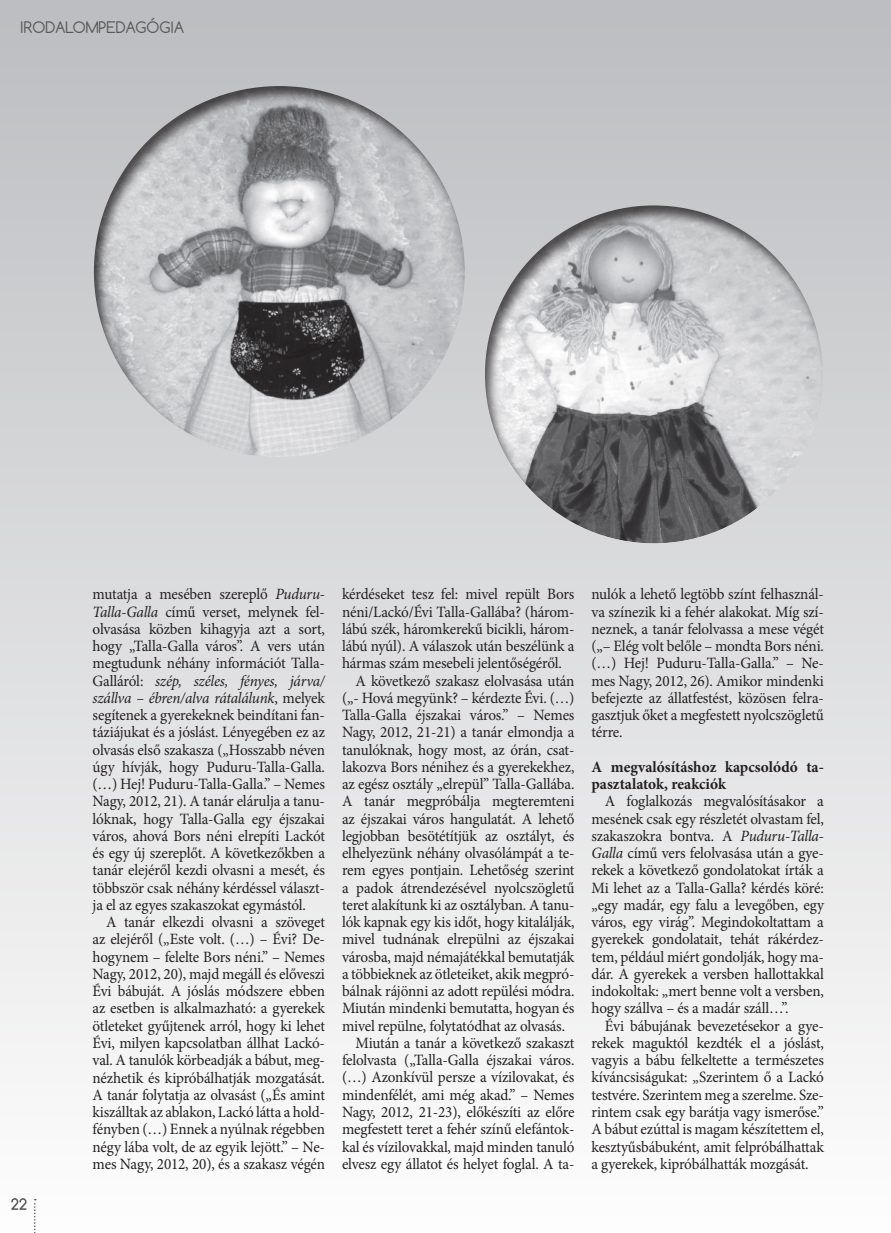
<style>
.page{position:relative;width:891px;height:1233px;background:#fff}
.page>*{position:absolute;margin:0;border:0;box-sizing:border-box;transform-origin:0 0}
.t1{font:15.75px/17.2px "Minion Pro";letter-spacing:-.01em;color:#231f20;text-align:justify;scale:.96 1}
.t2{font:700 15.75px/17.2px "Minion Pro";color:#231f20}
.t3{font:15px "Comfortaa";color:#57585a}
.s1{font-style:italic}
</style>
<div class="page">
<div style="left:0;top:0;width:891px;height:1232px;background:linear-gradient(to bottom,#bcbdc0,#fdfdfd)"></div>
<svg style="left:11px;top:1198px;width:16px;height:11px"></svg>
<svg style="left:34px;top:1198px;width:2px;height:35px"></svg>
<div style="left:92px;top:84px;width:375px;height:374px;background:#231f20;opacity:.75"></div>
<div style="left:484px;top:203px;width:340px;height:340px;background:#231f20;opacity:.75"></div>
<p class="t3" style="left:20px;top:17px;width:166px">IRODALOMPEDAGÓGI A</p>
<p class="t1" style="left:93px;top:585px;width:244px">mutatja a mesében szereplő <span class="s1">Puduru-Talla-Galla</span> című verset, melynek fel&shy;olvasása közben kihagyja azt a sort, hogy „Talla-Galla város”. A vers után megtudunk néhány információt Talla-Galláról: <span class="s1">szép, széles, fényes, járva/ szállva – ébren/alva rátalálunk</span>, melyek segítenek a gyerekeknek beindítani fan&shy;táziájukat és a jóslást. Lényegében ez az olvasás első szakasza („Hosszabb néven úgy hívják, hogy Puduru-Talla-Galla. (…) Hej! Puduru-Talla-Galla.” – Nemes Nagy, 2012, 21). A tanár elárulja a tanu&shy;lóknak, hogy Talla-Galla egy éjszakai város, ahová Bors néni elrepíti Lackót és egy új szereplőt. A következőkben a tanár elejéről kezdi olvasni a mesét, és többször csak néhány kérdéssel választ&shy;ja el az egyes szakaszokat egymástól.</p>
<p class="t1" style="left:93px;top:913px;width:244px;text-indent:14px">A tanár elkezdi olvasni a szöveget az elejéről („Este volt. (…) – Évi? De&shy;hogynem – felelte Bors néni.” – Nemes Nagy, 2012, 20), majd megáll és előveszi Évi bábuját. A jóslás módszere ebben az esetben is alkalmazható: a gyerekek ötleteket gyűjtenek arról, hogy ki lehet Évi, milyen kapcsolatban állhat Lackó&shy;val. A tanulók körbeadják a bábut, meg&shy;nézhetik és kipróbálhatják mozgatását.<br>A tanár folytatja az olvasást („És amint kiszálltak az ablakon, Lackó látta a hold&shy;fényben (…) Ennek a nyúlnak régebben négy lába volt, de az egyik lejött.” – Ne&shy;mes Nagy, 2012, 20), és a szakasz végén</p>
<p class="t1" style="left:342px;top:585px;width:244px">kérdéseket tesz fel: mivel repült Bors</p>
<p class="t1" style="left:342px;top:603px;width:244px">néni/Lackó/Évi Talla-Gallába? (három-</p>
<p class="t1" style="left:342px;top:620px;width:244px">lábú szék, háromkerekű bicikli, három-</p>
<p class="t1" style="left:342px;top:637px;width:244px">lábú nyúl). A válaszok után beszélünk a</p>
<p class="t1" style="left:342px;top:654px;width:230px">hármas szám mesebeli jelentőségéről.</p>
<p class="t1" style="left:356px;top:672px;width:230px">A következő szakasz elolvasása után</p>
<p class="t1" style="left:342px;top:689px;width:244px">(„- Hová megyünk? – kérdezte Évi. (…)</p>
<p class="t1" style="left:342px;top:706px;width:244px">Talla-Galla éjszakai város.” – Nemes</p>
<p class="t1" style="left:342px;top:723px;width:244px">Nagy, 2012, 21-21) a tanár elmondja a</p>
<p class="t1" style="left:342px;top:741px;width:244px">tanulóknak, hogy most, az órán, csat-</p>
<p class="t1" style="left:342px;top:758px;width:244px">lakozva Bors nénihez és a gyerekekhez,</p>
<p class="t1" style="left:342px;top:775px;width:244px">az egész osztály „elrepül” Talla-Gallába.</p>
<p class="t1" style="left:342px;top:792px;width:244px">A tanár megpróbálja megteremteni</p>
<p class="t1" style="left:342px;top:810px;width:244px">az éjszakai város hangulatát. A lehető</p>
<p class="t1" style="left:342px;top:827px;width:244px">legjobban besötétítjük az osztályt, és</p>
<p class="t1" style="left:342px;top:844px;width:244px">elhelyezünk néhány olvasólámpát a te-</p>
<p class="t1" style="left:342px;top:861px;width:244px">rem egyes pontjain. Lehetőség szerint</p>
<p class="t1" style="left:342px;top:879px;width:244px">a padok átrendezésével nyolcszögletű</p>
<p class="t1" style="left:342px;top:896px;width:244px">teret alakítunk ki az osztályban. A tanu-</p>
<p class="t1" style="left:342px;top:913px;width:244px">lók kapnak egy kis időt, hogy kitalálják,</p>
<p class="t1" style="left:342px;top:930px;width:244px">mivel tudnának elrepülni az éjszakai</p>
<p class="t1" style="left:342px;top:948px;width:244px">városba, majd némajátékkal bemutatják</p>
<p class="t1" style="left:342px;top:965px;width:244px">a többieknek az ötleteiket, akik megpró-</p>
<p class="t1" style="left:342px;top:982px;width:244px">bálnak rájönni az adott repülési módra.</p>
<p class="t1" style="left:342px;top:999px;width:244px">Miután mindenki bemutatta, hogyan és</p>
<p class="t1" style="left:342px;top:1017px;width:234px">mivel repülne, folytatódhat az olvasás.</p>
<p class="t1" style="left:356px;top:1034px;width:230px">Miután a tanár a következő szakaszt</p>
<p class="t1" style="left:342px;top:1051px;width:244px">felolvasta („Talla-Galla éjszakai város.</p>
<p class="t1" style="left:342px;top:1068px;width:244px">(…) Azonkívül persze a vízilovakat, és</p>
<p class="t1" style="left:342px;top:1086px;width:244px">mindenfélét, ami még akad.” – Nemes</p>
<p class="t1" style="left:342px;top:1103px;width:244px">Nagy, 2012, 21-23), előkészíti az előre</p>
<p class="t1" style="left:342px;top:1120px;width:244px">megfestett teret a fehér színű elefántok-</p>
<p class="t1" style="left:342px;top:1137px;width:244px">kal és vízilovakkal, majd minden tanuló</p>
<p class="t1" style="left:342px;top:1155px;width:244px">elvesz egy állatot és helyet foglal. A ta-</p>
<p class="t1" style="left:591px;top:585px;width:244px">nulók a lehető legtöbb színt felhasznál&shy;va színezik ki a fehér alakokat. Míg szí&shy;neznek, a tanár felolvassa a mese végét („– Elég volt belőle – mondta Bors néni. (…) Hej! Puduru-Talla-Galla.” – Ne&shy;mes Nagy, 2012, 26). Amikor mindenki befejezte az állatfestést, közösen felra&shy;gasztjuk őket a megfestett nyolcszögletű térre.</p>
<p class="t2" style="left:591px;top:758px;width:234px">A megvalósításhoz kapcsolódó ta&shy;pasztalatok, reakciók</p>
<p class="t1" style="left:591px;top:792px;width:244px;text-indent:14px">A foglalkozás megvalósításakor a mesének csak egy részletét olvastam fel, szakaszokra bontva. A <span class="s1">Puduru-Talla-Galla</span> című vers felolvasása után a gye&shy;rekek a következő gondolatokat írták a Mi lehet az a Talla-Galla? kérdés köré: „egy madár, egy falu a levegőben, egy város, egy virág”. Megindokoltattam a gyerekek gondolatait, tehát rákérdez&shy;tem, például miért gondolják, hogy ma&shy;dár. A gyerekek a versben hallottakkal indokoltak: „mert benne volt a versben, hogy szállva – és a madár száll…”.</p>
<p class="t1" style="left:591px;top:1017px;width:244px;text-indent:14px">Évi bábujának bevezetésekor a gye&shy;rekek maguktól kezdték el a jóslást, vagyis a bábu felkeltette a természetes kíváncsiságukat: „Szerintem ő a Lackó testvére. Szerintem meg a szerelme. Sze&shy;rintem csak egy barátja vagy ismerőse.” A bábut ezúttal is magam készítettem el, kesztyűsbábuként, amit felpróbálhattak a gyerekek, kipróbálhatták mozgását.</p>
</div>
